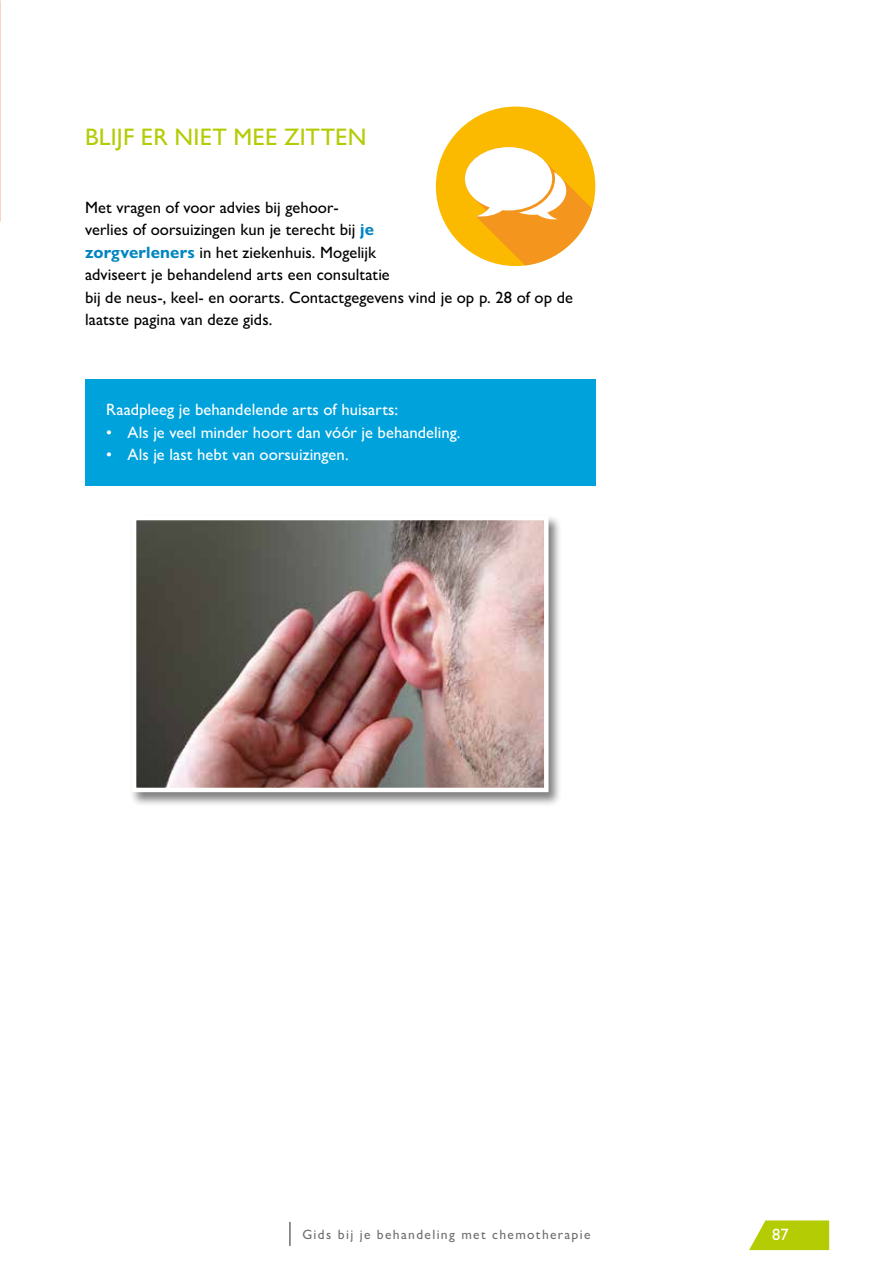
<style>
.page{position:relative;width:893px;height:1263px;background:#fff}
.page>*{position:absolute;margin:0;border:0;box-sizing:border-box;transform-origin:0 0}
.t1{font:500 24px "Gill Sans Nova";letter-spacing:.005em;color:#b4cc04}
.t2{font:500 16.5px/22.5px "Gill Sans Nova";letter-spacing:.005em;color:#000}
.t3{font:500 16.5px "Gill Sans Nova";letter-spacing:.005em;color:#fff}
.t4{font:500 13.5px "Gill Sans Nova";letter-spacing:.1em;color:#706f6f}
.s1{font-weight:700;color:#0085c0}
</style>
<div class="page">
<hr style="left:289px;top:1222px;width:2px;height:24px;background:#706f6f">
<svg style="left:749px;top:1220px;width:80px;height:30px;background:#bcd221"></svg>
<div style="left:85px;top:379px;width:510px;height:106px;background:#00a2dc"></div>
<div style="left:129px;top:514px;width:433px;height:293px;background:#000;opacity:.5"></div>
<img style="left:137px;top:521px;width:407px;height:266px">
<div style="left:132px;top:516px;width:417px;height:276px;border:4px solid #fff"></div>
<svg style="left:436px;top:107px;width:159px;height:159px"></svg>
<h1 class="t1" style="left:85px;top:122px;width:283px">BLIJF ER NIET MEE ZITTEN</h1>
<p class="t2" style="left:85px;top:196px;width:490px">Met vragen of voor advies bij gehoor-<br>verlies of oorsuizingen kun je terecht bij <span class="s1">je<br>zorgverleners</span> in het ziekenhuis. Mogelijk<br>adviseert je behandelend arts een consultatie<br>bij de neus-, keel- en oorarts. Contactgegevens vind je op p. 28 of op de laatste pagina van deze gids.</p>
<p class="t3" style="left:106px;top:399px;width:293px">Raadpleeg je behandelende arts of huisarts:</p>
<p class="t3" style="left:106px;top:422px;width:356px">• Als je veel minder hoort dan vóór je behandeling.</p>
<p class="t3" style="left:106px;top:444px;width:244px">• Als je last hebt van oorsuizingen.</p>
<p class="t4" style="left:302px;top:1226px;width:290px">Gids bij je behandeling met chemotherapie</p>
<p class="t3" style="left:772px;top:1224px;width:18px">87</p>
</div>
